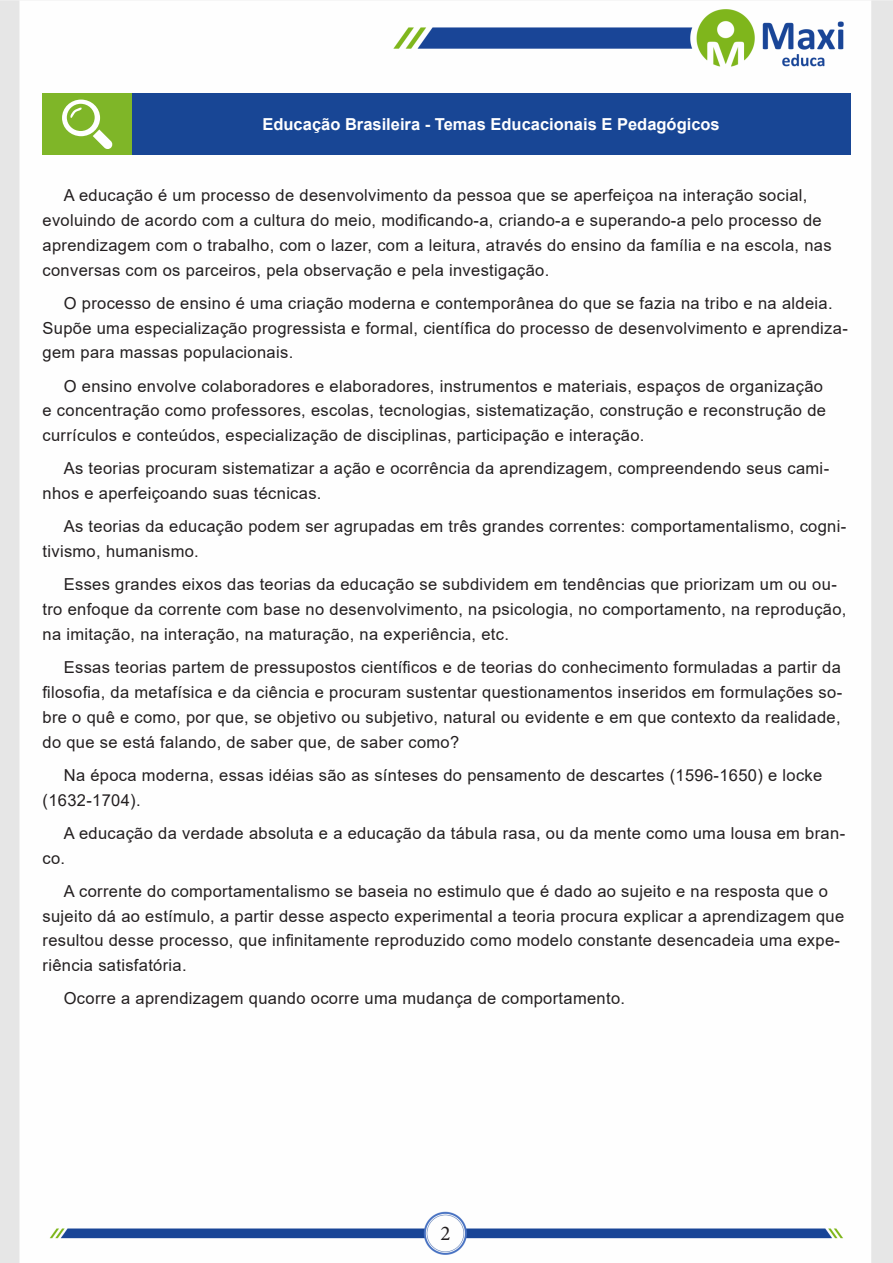
<style>
.page{position:relative;width:893px;height:1263px;background:#fff}
.page>*{position:absolute;margin:0;border:0;box-sizing:border-box;transform-origin:0 0}
.t1{font:21px "Minion Pro";color:#231f20}
.APOSTILA{font:16.5px/24.8px "Arial";letter-spacing:.02em;color:#231f20}
.Titulo_de_Caixa{font:700 16.5px "Arial";color:#fff}
</style>
<div class="page">
<img style="left:0;top:0;width:893px;height:1263px">
<div style="left:43px;top:94px;width:89px;height:61px;background:#7fb628"></div>
<div style="left:132px;top:94px;width:718px;height:61px;background:#184695"></div>
<svg style="left:62px;top:100px;width:51px;height:49px"></svg>
<p class="Titulo_de_Caixa" style="left:262px;top:113px;width:459px">Educação Brasileira - Temas Educacionais E Pedagógicos</p>
<p class="APOSTILA" style="left:43px;top:183px;width:791px;text-indent:21px">A educação é um processo de desenvolvimento da pessoa que se aperfeiçoa na interação social, evoluindo de acordo com a cultura do meio, modificando-a, criando-a e superando-a pelo processo de aprendizagem com o trabalho, com o lazer, com a leitura, através do ensino da família e na escola, nas conversas com os parceiros, pela observação e pela investigação.</p>
<p class="APOSTILA" style="left:43px;top:291px;width:807px;text-indent:21px">O processo de ensino é uma criação moderna e contemporânea do que se fazia na tribo e na aldeia.<br>Supõe uma especialização progressista e formal, científica do processo de desenvolvimento e aprendiza&shy;gem para massas populacionais.</p>
<p class="APOSTILA" style="left:43px;top:373px;width:785px;text-indent:21px">O ensino envolve colaboradores e elaboradores, instrumentos e materiais, espaços de organização e concentração como professores, escolas, tecnologias, sistematização, construção e reconstrução de currículos e conteúdos, especialização de disciplinas, participação e interação.</p>
<p class="APOSTILA" style="left:43px;top:456px;width:788px;text-indent:21px">As teorias procuram sistematizar a ação e ocorrência da aprendizagem, compreendendo seus cami&shy;nhos e aperfeiçoando suas técnicas.</p>
<p class="APOSTILA" style="left:43px;top:514px;width:805px;text-indent:21px">As teorias da educação podem ser agrupadas em três grandes correntes: comportamentalismo, cogni&shy;tivismo, humanismo.</p>
<p class="APOSTILA" style="left:43px;top:572px;width:805px;text-indent:21px">Esses grandes eixos das teorias da educação se subdividem em tendências que priorizam um ou ou&shy;tro enfoque da corrente com base no desenvolvimento, na psicologia, no comportamento, na reprodução, na imitação, na interação, na maturação, na experiência, etc.</p>
<p class="APOSTILA" style="left:43px;top:655px;width:801px;text-align:justify;text-indent:21px">Essas teorias partem de pressupostos científicos e de teorias do conhecimento formuladas a partir da filosofia, da metafísica e da ciência e procuram sustentar questionamentos inseridos em formulações so&shy;bre o quê e como, por que, se objetivo ou subjetivo, natural ou evidente e em que contexto da realidade, do que se está falando, de saber que, de saber como?</p>
<p class="APOSTILA" style="left:43px;top:762px;width:781px;text-indent:21px">Na época moderna, essas idéias são as sínteses do pensamento de descartes (1596-1650) e locke (1632-1704).</p>
<p class="APOSTILA" style="left:43px;top:820px;width:804px;text-indent:21px">A educação da verdade absoluta e a educação da tábula rasa, ou da mente como uma lousa em bran&shy;co.</p>
<p class="APOSTILA" style="left:43px;top:878px;width:803px;text-indent:21px">A corrente do comportamentalismo se baseia no estimulo que é dado ao sujeito e na resposta que o sujeito dá ao estímulo, a partir desse aspecto experimental a teoria procura explicar a aprendizagem que resultou desse processo, que infinitamente reproduzido como modelo constante desencadeia uma expe&shy;riência satisfatória.</p>
<p class="APOSTILA" style="left:64px;top:986px;width:563px">Ocorre a aprendizagem quando ocorre uma mudança de comportamento.</p>
<p class="t1" style="left:440px;top:1219px;width:12px">2</p>
</div>
